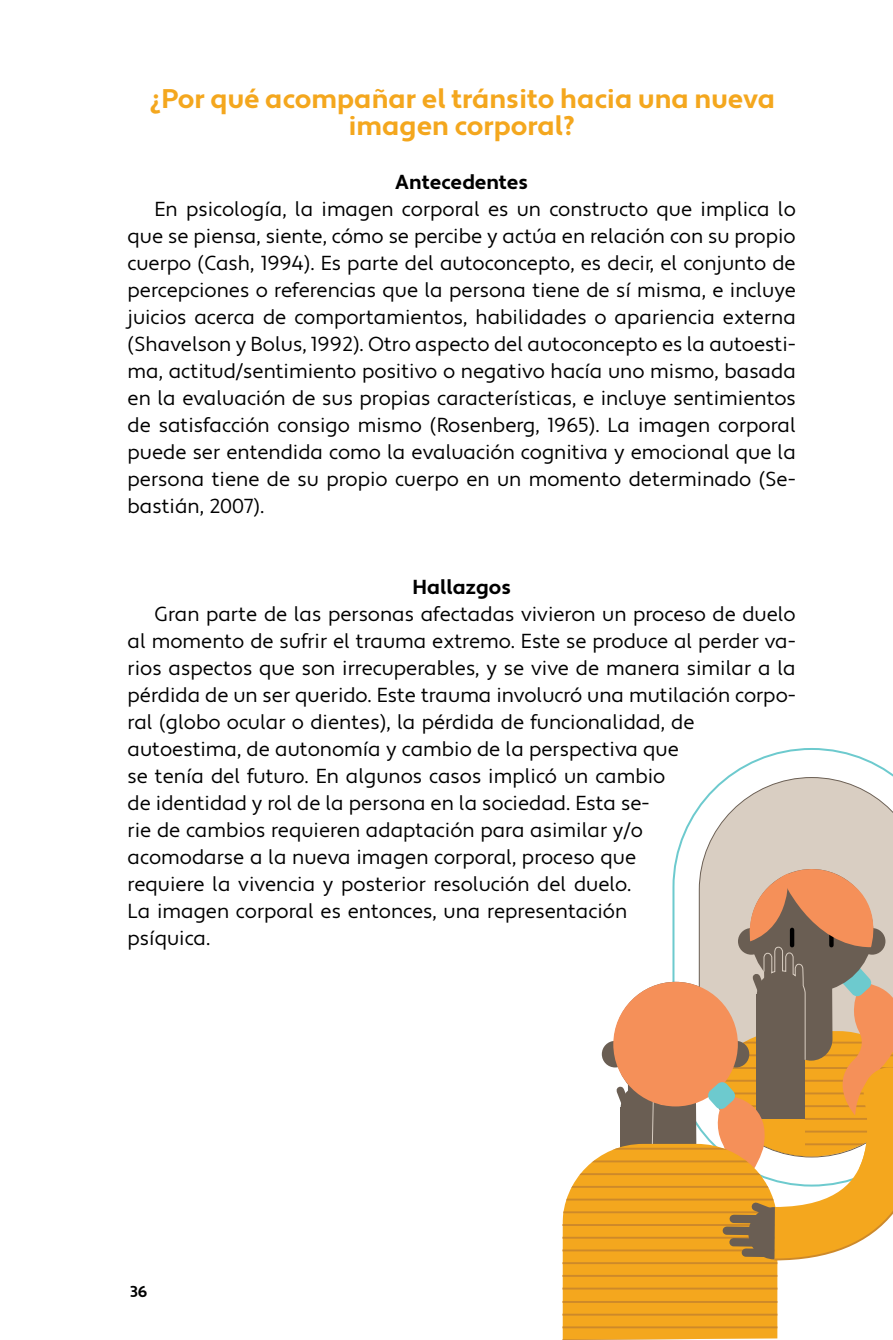
<style>
.page{position:relative;width:893px;height:1340px;background:#fff}
.page>*{position:absolute;margin:0;border:0;box-sizing:border-box;transform-origin:0 0}
.t1{font:700 27px/27px "Apertura";color:#f4a71e;text-align:center}
.t2{font:20.25px/27px "Apertura";color:#000;text-align:justify}
.t3{font:700 20.25px "Apertura";color:#000}
.t4{font:700 15.75px "Apertura";color:#010202}
</style>
<div class="page">
<svg style="left:676px;top:748px;width:217px;height:108px"></svg>
<svg style="left:699px;top:777px;width:194px;height:79px;fill:#d9cec2"></svg>
<hr style="left:562px;top:1339px;width:215px;height:1px;background:#cd892a">
<svg style="left:562px;top:856px;width:331px;height:483px"></svg>
<h1 class="t1" style="left:148px;top:86px;width:628px">¿Por qué acompañar el tránsito hacia una nueva imagen corporal?</h1>
<p class="t3" style="left:395px;top:170px;width:134px">Antecedentes</p>
<p class="t2" style="left:128px;top:196px;width:670px;text-indent:27px">En psicología, la imagen corporal es un constructo que implica lo que se piensa, siente, cómo se percibe y actúa en relación con su propio cuerpo (Cash, 1994). Es parte del autoconcepto, es decir, el conjunto de percepciones o referencias que la persona tiene de sí misma, e incluye juicios acerca de comportamientos, habilidades o apariencia externa (Shavelson y Bolus, 1992). Otro aspecto del autoconcepto es la autoesti&shy;ma, actitud/sentimiento positivo o negativo hacía uno mismo, basada en la evaluación de sus propias características, e incluye sentimientos de satisfacción consigo mismo (Rosenberg, 1965). La imagen corporal puede ser entendida como la evaluación cognitiva y emocional que la persona tiene de su propio cuerpo en un momento determinado (Se&shy;bastián, 2007).</p>
<p class="t3" style="left:412px;top:575px;width:100px">Hallazgos</p>
<p class="t2" style="left:128px;top:601px;width:670px;text-align:left;text-indent:27px">Gran parte de las personas afectadas vivieron un proceso de duelo al momento de sufrir el trauma extremo. Este se produce al perder va&shy;rios aspectos que son irrecuperables, y se vive de manera similar a la pérdida de un ser querido. Este trauma involucró una mutilación corpo&shy;ral (globo ocular o dientes), la pérdida de funcionalidad, de autoestima, de autonomía y cambio de la perspectiva que<br>se tenía del futuro. En algunos casos implicó un cambio<br>de identidad y rol de la persona en la sociedad. Esta se-<br>rie de cambios requieren adaptación para asimilar y/o<br>acomodarse a la nueva imagen corporal, proceso que<br>requiere la vivencia y posterior resolución del duelo.<br>La imagen corporal es entonces, una representación<br>psíquica.</p>
<p class="t4" style="left:130px;top:1281px;width:19px">36</p>
</div>
